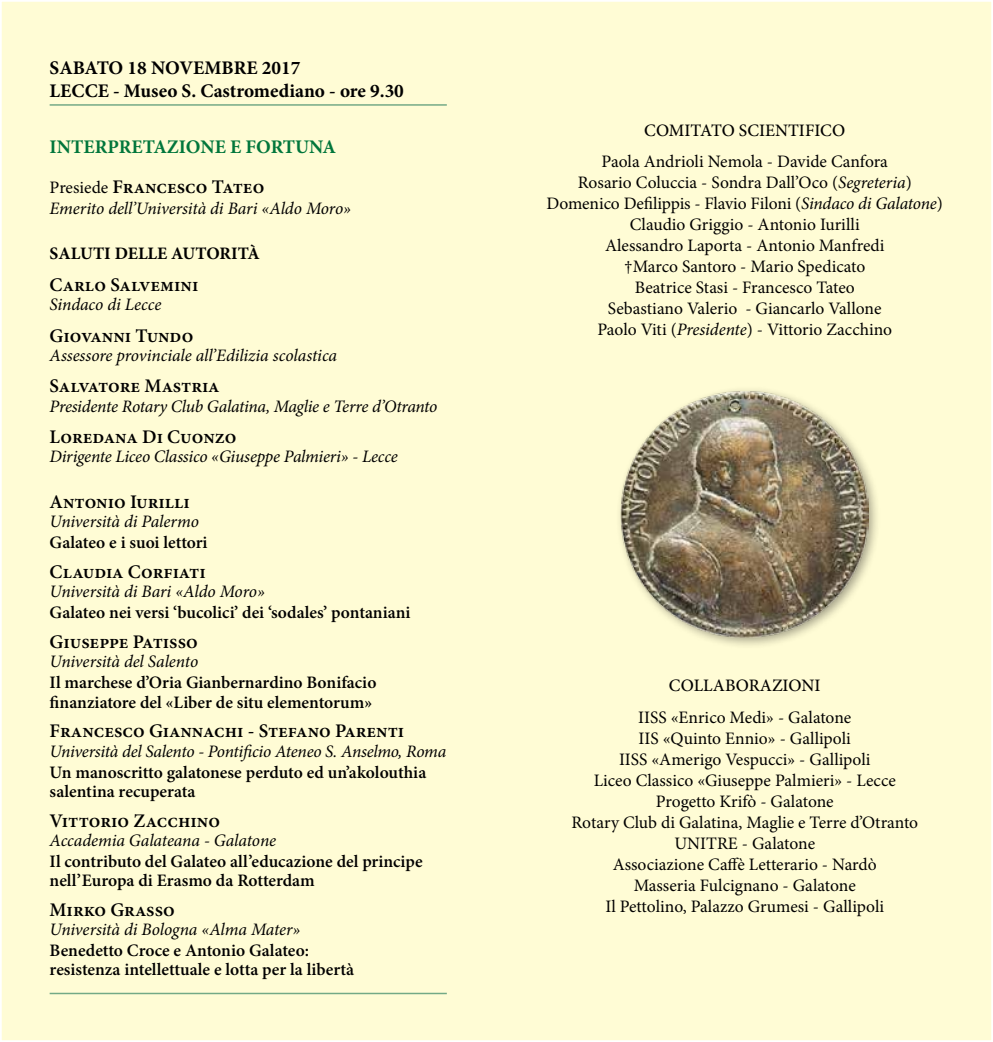
<style>
.page{position:relative;width:993px;height:1042px;background:#fff}
.page>*{position:absolute;margin:0;border:0;box-sizing:border-box;transform-origin:0 0}
.t1{font:600 19.25px "Minion Pro";color:#000}
.t2{font:700 19.25px/23.1px "Minion Pro";color:#000}
.t3{font:700 19.25px/40.2px "Minion Pro";color:#00763b}
.t4{font:17.5px/21px "Minion Pro";color:#000;text-align:center}
.t5{font:italic 17.5px "Minion Pro";letter-spacing:-.015em;color:#000}
.t6{font:600 17.5px/19.2px "Minion Pro";letter-spacing:.005em;color:#000}
.t7{font:500 17.5px "Minion Pro";color:#000}
.t8{font:700 17.5px "Minion Pro";color:#000}
.s1{font-weight:400;font-size:17.5px;color:#000}
.s2{font-weight:600;color:#000}
.s3{font-style:italic}
</style>
<div class="page">
<div style="left:1px;top:1px;width:990px;height:1040px;background:#fffcd5"></div>
<hr style="left:50px;top:104px;width:396px;height:2px;background:#73a986">
<hr style="left:50px;top:992px;width:396px;height:2px;background:#73a986">
<div style="left:615px;top:385px;width:265px;height:264px;background:#000;opacity:.35"></div>
<img style="left:620px;top:391px;width:248px;height:246px">
<p class="t2" style="left:50px;top:56px;width:356px">SABATO 18 NOVEMBRE 2017<br>LECCE - Museo S. Castromediano - ore 9.30</p>
<p class="t3" style="left:50px;top:126px;width:288px">INTERPRETAZIONE E FORTUNA<br><span class="s1">Presiede</span> <span class="s2">Francesco Tateo</span></p>
<p class="t5" style="left:50px;top:196px;width:303px">Emerito dell’Università di Bari «Aldo Moro»</p>
<p class="t8" style="left:50px;top:241px;width:212px">SALUTI DELLE AUTORITÀ</p>
<p class="t1" style="left:50px;top:271px;width:150px">Carlo Salvemini</p>
<p class="t5" style="left:50px;top:293px;width:113px">Sindaco di Lecce</p>
<p class="t1" style="left:50px;top:322px;width:145px">Giovanni Tundo</p>
<p class="t5" style="left:50px;top:343px;width:289px">Assessore provinciale all’Edilizia scolastica</p>
<p class="t1" style="left:50px;top:373px;width:171px">Salvatore Mastria</p>
<p class="t5" style="left:50px;top:394px;width:389px">Presidente Rotary Club Galatina, Maglie e Terre d’Otranto</p>
<p class="t1" style="left:50px;top:424px;width:188px">Loredana Di Cuonzo</p>
<p class="t5" style="left:50px;top:445px;width:349px">Dirigente Liceo Classico «Giuseppe Palmieri» - Lecce</p>
<p class="t1" style="left:50px;top:488px;width:142px">Antonio Iurilli</p>
<p class="t5" style="left:50px;top:510px;width:151px">Università di Palermo</p>
<p class="t6" style="left:50px;top:533px;width:159px">Galateo e i suoi lettori</p>
<p class="t1" style="left:50px;top:558px;width:157px">Claudia Corfiati</p>
<p class="t5" style="left:50px;top:580px;width:216px">Università di Bari «Aldo Moro»</p>
<p class="t6" style="left:50px;top:603px;width:362px">Galateo nei versi ‘bucolici’ dei ‘sodales’ pontaniani</p>
<p class="t1" style="left:50px;top:628px;width:149px">Giuseppe Patisso</p>
<p class="t5" style="left:50px;top:650px;width:150px">Università del Salento</p>
<p class="t6" style="left:50px;top:673px;width:328px">Il marchese d’Oria Gianbernardino Bonifacio finanziatore del «Liber de situ elementorum»</p>
<p class="t1" style="left:50px;top:718px;width:356px">Francesco Giannachi - Stefano Parenti</p>
<p class="t5" style="left:50px;top:739px;width:398px">Università del Salento - Pontificio Ateneo S. Anselmo, Roma</p>
<p class="t6" style="left:50px;top:762px;width:378px">Un manoscritto galatonese perduto ed un’akolouthia salentina recuperata</p>
<p class="t1" style="left:50px;top:807px;width:172px">Vittorio Zacchino</p>
<p class="t5" style="left:50px;top:828px;width:228px">Accademia Galateana - Galatone</p>
<p class="t6" style="left:50px;top:851px;width:374px">Il contributo del Galateo all’educazione del principe nell’Europa di Erasmo da Rotterdam</p>
<p class="t1" style="left:50px;top:896px;width:127px">Mirko Grasso</p>
<p class="t5" style="left:50px;top:917px;width:252px">Università di Bologna «Alma Mater»</p>
<p class="t6" style="left:50px;top:941px;width:306px">Benedetto Croce e Antonio Galateo: resistenza intellettuale e lotta per la libertà</p>
<p class="t7" style="left:644px;top:118px;width:202px">COMITATO SCIENTIFICO</p>
<p class="t4" style="left:546px;top:151px;width:397px">Paola Andrioli Nemola - Davide Canfora<br>Rosario Coluccia - Sondra Dall’Oco (<span class="s3">Segreteria</span>)<br>Domenico Defilippis - Flavio Filoni (<span class="s3">Sindaco di Galatone</span>)<br>Claudio Griggio - Antonio Iurilli<br>Alessandro Laporta - Antonio Manfredi<br>†Marco Santoro - Mario Spedicato<br>Beatrice Stasi - Francesco Tateo<br>Sebastiano Valerio - Giancarlo Vallone<br>Paolo Viti (<span class="s3">Presidente</span>) - Vittorio Zacchino</p>
<p class="t7" style="left:668px;top:674px;width:153px">COLLABORAZIONI</p>
<p class="t4" style="left:571px;top:707px;width:348px">IISS «Enrico Medi» - Galatone<br>IIS «Quinto Ennio» - Gallipoli<br>IISS «Amerigo Vespucci» - Gallipoli<br>Liceo Classico «Giuseppe Palmieri» - Lecce Progetto Krifò - Galatone<br>Rotary Club di Galatina, Maglie e Terre d’Otranto UNITRE - Galatone<br>Associazione Caffè Letterario - Nardò<br>Masseria Fulcignano - Galatone<br>Il Pettolino, Palazzo Grumesi - Gallipoli</p>
</div>
